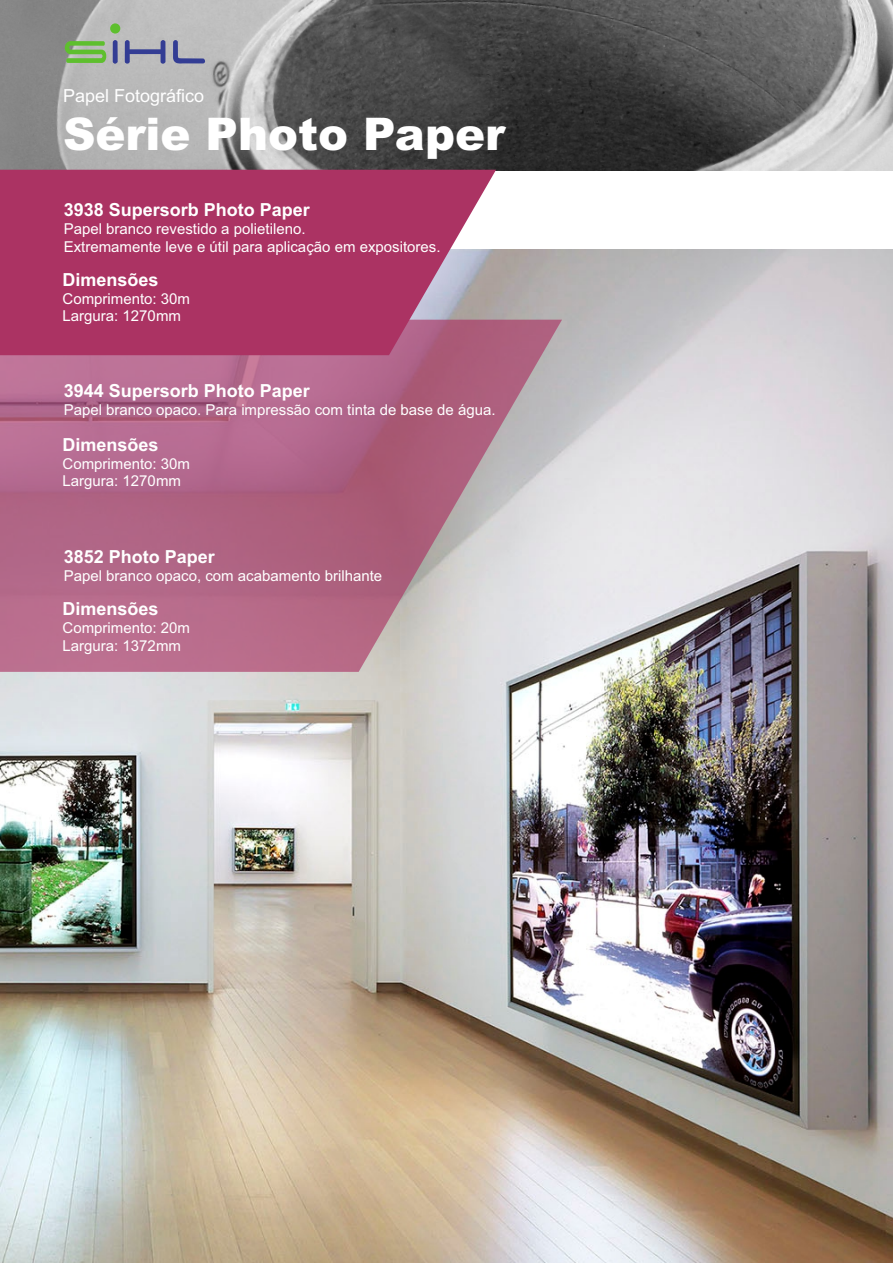
<style>
.page{position:relative;width:893px;height:1263px;background:#fff}
.page>*{position:absolute;margin:0;border:0;box-sizing:border-box;transform-origin:0 0}
.t1{font:900 45px "Arial";color:#fff}
.t2{font:700 18px "Arial";color:#fff}
.t3{font:18px "Arial";color:#fff}
.t4{font:15px/17.2px "Arial";color:#fff}
</style>
<div class="page">
<img style="left:0;top:250px;width:893px;height:1013px">
<svg style="left:0;top:320px;width:562px;height:352px;background:#b77b95"></svg>
<img style="left:0;top:0;width:893px;height:170px">
<svg style="left:65px;top:41px;width:43px;height:22px"></svg>
<div style="left:113px;top:40px;width:5px;height:24px;background:#333d94;border-radius:2px"></div>
<div style="left:110px;top:23px;width:10px;height:11px;background:#5ebf2e;border-radius:50%"></div>
<svg style="left:125px;top:40px;width:40px;height:24px"></svg>
<svg style="left:173px;top:40px;width:33px;height:24px"></svg>
<svg style="left:0;top:170px;width:496px;height:185px;background:#ad3f6b"></svg>
<p class="t3" style="left:63px;top:89px;width:143px">Papel Fotográfico</p>
<h1 class="t1" style="left:63px;top:118px;width:444px">Série Photo Paper</h1>
<p class="t2" style="left:64px;top:203px;width:248px">3938 Supersorb Photo Paper</p>
<p class="t4" style="left:64px;top:222px;width:378px">Papel branco revestido a polietileno.<br>Extremamente leve e útil para aplicação em expositores.</p>
<p class="t2" style="left:63px;top:273px;width:98px">Dimensões</p>
<p class="t4" style="left:63px;top:291px;width:129px">Comprimento: 30m<br>Largura: 1270mm</p>
<p class="t2" style="left:64px;top:384px;width:248px">3944 Supersorb Photo Paper</p>
<p class="t4" style="left:64px;top:402px;width:433px">Papel branco opaco. Para impressão com tinta de base de água.</p>
<p class="t2" style="left:63px;top:438px;width:98px">Dimensões</p>
<p class="t4" style="left:63px;top:456px;width:129px">Comprimento: 30m<br>Largura: 1270mm</p>
<p class="t2" style="left:64px;top:550px;width:153px">3852 Photo Paper</p>
<p class="t4" style="left:64px;top:569px;width:320px">Papel branco opaco, com acabamento brilhante</p>
<p class="t2" style="left:63px;top:602px;width:98px">Dimensões</p>
<p class="t4" style="left:63px;top:621px;width:129px">Comprimento: 20m<br>Largura: 1372mm</p>
</div>
